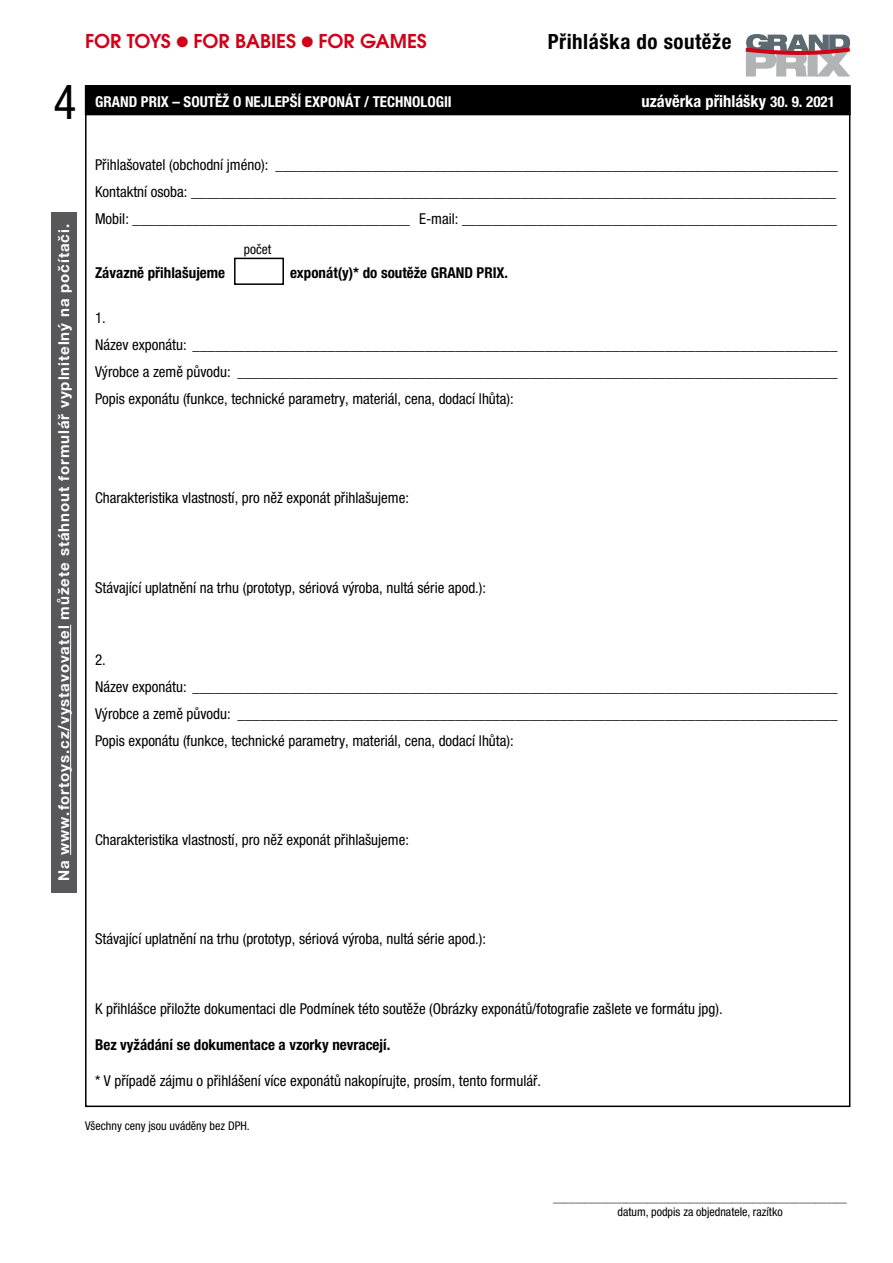
<style>
.page{position:relative;width:893px;height:1263px;background:#fff}
.page>*{position:absolute;margin:0;border:0;box-sizing:border-box;transform-origin:0 0}
.t1{font:condensed 48px "Helvetica Neue LT Pro";color:#000}
.t2{font:21px "Avant Gar Got Itc TOT Dem";color:#d10019}
.t3{font:700 condensed 21px "Helvetica Neue LT Pro";letter-spacing:.025em;color:#000}
.t4{font:700 condensed 16.5px "Helvetica Neue LT Pro";color:#fff}
.t5{font:condensed 15px/27px "Helvetica Neue LT Pro";color:#000}
.t6{font:700 condensed 15px "Helvetica Neue LT Pro";color:#000}
.t7{font:700 15px "Helvetica Neue LT Pro";letter-spacing:.06em;color:#fff}
.t8{font:700 condensed 15px "Helvetica Neue LT Pro";color:#fff}
.t9{font:condensed 13.5px "Helvetica Neue LT Pro";color:#000}
.t10{font:condensed 12px "Helvetica Neue LT Pro";color:#000}
.t11{font:condensed 10.5px "Helvetica Neue LT Pro";color:#000}
.s1{font-size:15px}
</style>
<div class="page">
<div style="left:51px;top:213px;width:26px;height:680px;background:#58585a"></div>
<hr style="left:70px;top:625px;width:1px;height:230px;background:#fff">
<svg style="left:745px;top:34px;width:106px;height:43px"></svg>
<div style="left:85px;top:85px;width:766px;height:30px;background:#000"></div>
<div style="left:234px;top:258px;width:50px;height:27px;background:#fff;border:2px solid #000"></div>
<h2 class="t2" style="left:85px;top:29px;width:343px">FOR TOYS ● FOR BABIES ● FOR GAMES</h2>
<h2 class="t3" style="left:548px;top:29px;width:185px">Přihláška do soutěže</h2>
<h1 class="t1" style="left:53px;top:75px;width:25px">4</h1>
<p class="t8" style="left:95px;top:92px;width:358px">GRAND PRIX – SOUTĚŽ O NEJLEPŠÍ EXPONÁT / TECHNOLOGII</p>
<p class="t4" style="left:642px;top:91px;width:195px">uzávěrka přihlášky <span class="s1">30. 9. 2021</span></p>
<p class="t5" style="left:95px;top:151px;width:744px">Přihlašovatel (obchodní jméno): ___________________________________________________________________________<br>Kontaktní osoba: ______________________________________________________________________________________<br>Mobil: _____________________________________ E-mail: __________________________________________________</p>
<p class="t9" style="left:244px;top:241px;width:29px">počet</p>
<p class="t6" style="left:95px;top:263px;width:132px">Závazně přihlašujeme</p>
<p class="t6" style="left:290px;top:263px;width:220px">exponát(y)* do soutěže GRAND PRIX.</p>
<p class="t5" style="left:95px;top:304px;width:744px">1.<br>Název exponátu: ______________________________________________________________________________________ Výrobce a země původu: ________________________________________________________________________________ Popis exponátu (funkce, technické parametry, materiál, cena, dodací lhůta):</p>
<p class="t7" style="left:55px;top:881px;width:659px;rotate:-90deg">Na www.fortoys.cz/vystavovatel můžete stáhnout formulář vyplnitelný na počítači.</p>
<p class="t5" style="left:95px;top:484px;width:315px">Charakteristika vlastností, pro něž exponát přihlašujeme:</p>
<p class="t5" style="left:95px;top:574px;width:393px">Stávající uplatnění na trhu (prototyp, sériová výroba, nultá série apod.):</p>
<p class="t5" style="left:95px;top:646px;width:744px">2.<br>Název exponátu: ______________________________________________________________________________________ Výrobce a země původu: ________________________________________________________________________________ Popis exponátu (funkce, technické parametry, materiál, cena, dodací lhůta):</p>
<p class="t5" style="left:95px;top:826px;width:315px">Charakteristika vlastností, pro něž exponát přihlašujeme:</p>
<p class="t5" style="left:95px;top:925px;width:393px">Stávající uplatnění na trhu (prototyp, sériová výroba, nultá série apod.):</p>
<p class="t5" style="left:95px;top:995px;width:629px">K přihlášce přiložte dokumentaci dle Podmínek této soutěže (Obrázky exponátů/fotografie zašlete ve formátu jpg).</p>
<p class="t6" style="left:95px;top:1036px;width:297px">Bez vyžádání se dokumentace a vzorky nevracejí.</p>
<p class="t5" style="left:95px;top:1067px;width:448px">* V případě zájmu o přihlášení více exponátů nakopírujte, prosím, tento formulář.</p>
<p class="t10" style="left:85px;top:1119px;width:166px">Všechny ceny jsou uváděny bez DPH.</p>
<p class="t11" style="left:553px;top:1192px;width:295px">________________________________________________________</p>
<p class="t10" style="left:617px;top:1204px;width:167px">datum, podpis za objednatele, razítko</p>
</div>
